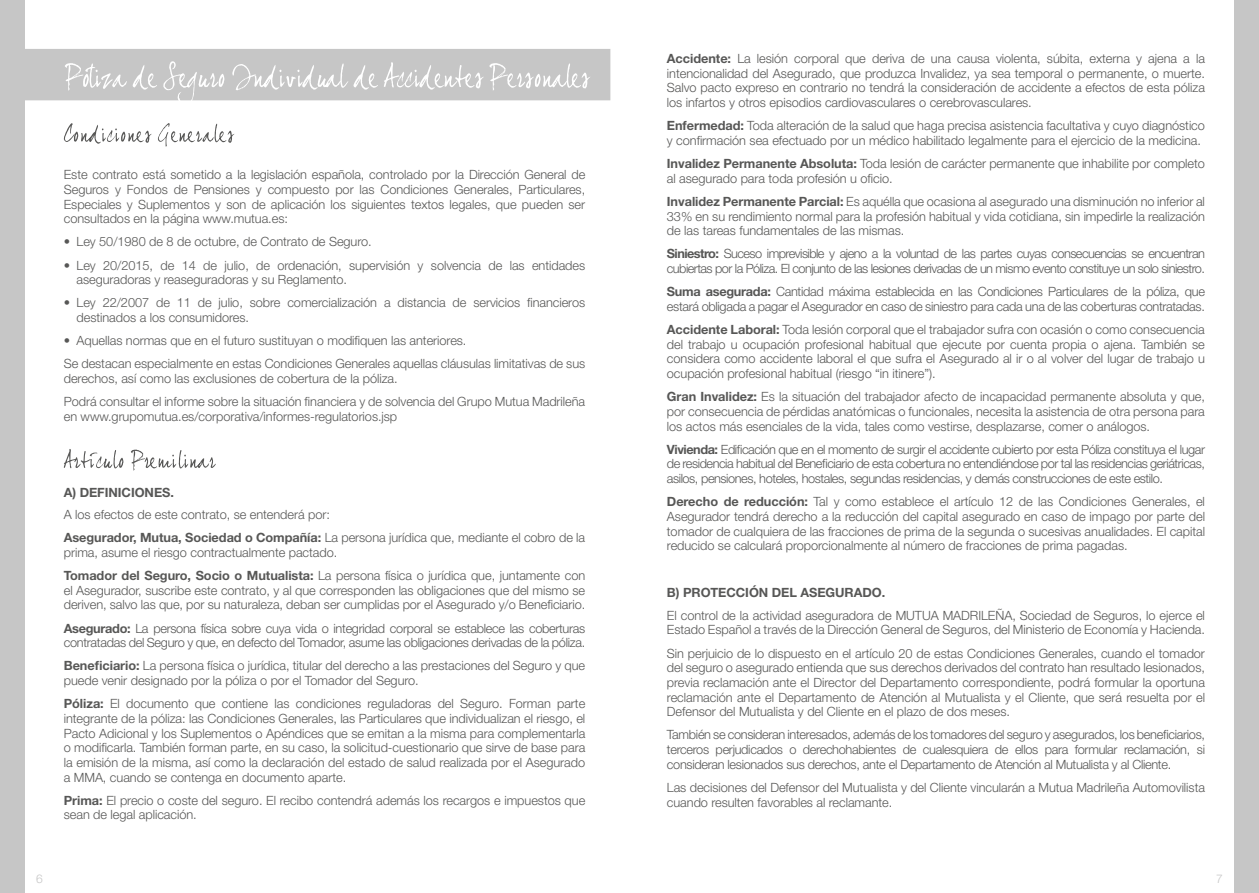
<style>
.page{position:relative;width:1259px;height:893px;background:#fff}
.page>*{position:absolute;margin:0;border:0;box-sizing:border-box;transform-origin:0 0}
.t1{font:300 12.75px/14.7px "Helvetica Neue LT Std";letter-spacing:-.005em;color:#575756}
.t2{font:300 12.75px/14.7px "Helvetica Neue LT Std";letter-spacing:-.025em;color:#575756}
.t3{font:300 12.75px/14.7px "Helvetica Neue LT Std";letter-spacing:-.045em;color:#575756}
.t4{font:700 12.75px "Helvetica Neue LT Std";letter-spacing:-.005em;color:#575756}
.t5{font:300 12px "Helvetica Neue LT Std";color:#c6c6c6}
.s1{font-weight:700}
</style>
<div class="page">
<div style="left:0;top:0;width:25px;height:893px;background:#c6c6c6"></div>
<div style="left:1px;top:50px;width:608px;height:50px;background:#c6c6c6"></div>
<div style="left:0;top:49px;width:610px;height:51px;border:1px solid #c6c6c6"></div>
<svg style="left:64px;top:123px;width:170px;height:24px"></svg>
<svg style="left:64px;top:449px;width:152px;height:22px"></svg>
<div style="left:1234px;top:0;width:25px;height:893px;background:#c6c6c6"></div>
<svg style="left:65px;top:61px;width:525px;height:40px"></svg>
<p class="t1" style="left:64px;top:167px;width:523px;text-align:justify">Este contrato está sometido a la legislación española, controlado por la Dirección General de Seguros y Fondos de Pensiones y compuesto por las Condiciones Generales, Particulares, Especiales y Suplementos y son de aplicación los siguientes textos legales, que pueden ser consultados en la página www.mutua.es:</p>
<p class="t1" style="left:64px;top:234px;width:309px">• Ley 50/1980 de 8 de octubre, de Contrato de Seguro.</p>
<p class="t1" style="left:77px;top:257px;width:510px;text-indent:-13px">• Ley 20/2015, de 14 de julio, de ordenación, supervisión y solvencia de las entidades aseguradoras y reaseguradoras y su Reglamento.</p>
<p class="t1" style="left:77px;top:295px;width:510px;text-indent:-13px">• Ley 22/2007 de 11 de julio, sobre comercialización a distancia de servicios financieros destinados a los consumidores.</p>
<p class="t1" style="left:64px;top:329px;width:523px;line-height:23.1px">• Aquellas normas que en el futuro sustituyan o modifiquen las anteriores.<br>Se destacan especialmente en estas Condiciones Generales aquellas cláusulas limitativas de sus</p>
<p class="t1" style="left:64px;top:367px;width:523px;line-height:23.1px">derechos, así como las exclusiones de cobertura de la póliza.<br>Podrá consultar el informe sobre la situación financiera y de solvencia del Grupo Mutua Madrileña</p>
<p class="t1" style="left:64px;top:409px;width:335px">en www.grupomutua.es/corporativa/informes-regulatorios.jsp</p>
<p class="t4" style="left:64px;top:484px;width:112px">A) DEFINICIONES.</p>
<p class="t1" style="left:64px;top:503px;width:523px;line-height:23.1px">A los efectos de este contrato, se entenderá por:<br><span class="s1">Asegurador, Mutua, Sociedad o Compañía:</span> La persona jurídica que, mediante el cobro de la</p>
<p class="t1" style="left:64px;top:541px;width:523px;line-height:23.1px">prima, asume el riesgo contractualmente pactado.<br><span class="s1">Tomador del Seguro, Socio o Mutualista:</span> La persona física o jurídica que, juntamente con</p>
<p class="t1" style="left:64px;top:583px;width:523px">el Asegurador, suscribe este contrato, y al que corresponden las obligaciones que del mismo se deriven, salvo las que, por su naturaleza, deban ser cumplidas por el Asegurado y/o Beneficiario.</p>
<p class="t2" style="left:64px;top:620px;width:523px"><span class="s1">Asegurado:</span> La persona física sobre cuya vida o integridad corporal se establece las coberturas contratadas del Seguro y que, en defecto del Tomador, asume las obligaciones derivadas de la póliza.</p>
<p class="t1" style="left:64px;top:658px;width:523px"><span class="s1">Beneficiario:</span> La persona física o jurídica, titular del derecho a las prestaciones del Seguro y que puede venir designado por la póliza o por el Tomador del Seguro.</p>
<p class="t1" style="left:64px;top:696px;width:523px;text-align:justify"><span class="s1">Póliza:</span> El documento que contiene las condiciones reguladoras del Seguro. Forman parte integrante de la póliza: las Condiciones Generales, las Particulares que individualizan el riesgo, el Pacto Adicional y los Suplementos o Apéndices que se emitan a la misma para complementarla o modificarla. También forman parte, en su caso, la solicitud-cuestionario que sirve de base para la emisión de la misma, así como la declaración del estado de salud realizada por el Asegurado a MMA, cuando se contenga en documento aparte.</p>
<p class="t1" style="left:64px;top:793px;width:523px"><span class="s1">Prima:</span> El precio o coste del seguro. El recibo contendrá además los recargos e impuestos que sean de legal aplicación.</p>
<p class="t1" style="left:667px;top:51px;width:539px;text-align:justify"><span class="s1">Accidente:</span> La lesión corporal que deriva de una causa violenta, súbita, externa y ajena a la intencionalidad del Asegurado, que produzca Invalidez, ya sea temporal o permanente, o muerte.<br>Salvo pacto expreso en contrario no tendrá la consideración de accidente a efectos de esta póliza los infartos y otros episodios cardiovasculares o cerebrovasculares.</p>
<p class="t1" style="left:667px;top:118px;width:539px"><span class="s1">Enfermedad:</span> Toda alteración de la salud que haga precisa asistencia facultativa y cuyo diagnóstico y confirmación sea efectuado por un médico habilitado legalmente para el ejercicio de la medicina.</p>
<p class="t1" style="left:667px;top:156px;width:539px"><span class="s1">Invalidez Permanente Absoluta:</span> Toda lesión de carácter permanente que inhabilite por completo al asegurado para toda profesión u oficio.</p>
<p class="t1" style="left:667px;top:194px;width:539px;text-align:justify"><span class="s1">Invalidez Permanente Parcial:</span> Es aquélla que ocasiona al asegurado una disminución no inferior al 33% en su rendimiento normal para la profesión habitual y vida cotidiana, sin impedirle la realización de las tareas fundamentales de las mismas.</p>
<p class="t3" style="left:667px;top:246px;width:539px"><span class="s1">Siniestro:</span> Suceso imprevisible y ajeno a la voluntad de las partes cuyas consecuencias se encuentran cubiertas por la Póliza. El conjunto de las lesiones derivadas de un mismo evento constituye un solo siniestro.</p>
<p class="t2" style="left:667px;top:284px;width:539px"><span class="s1">Suma asegurada:</span> Cantidad máxima establecida en las Condiciones Particulares de la póliza, que estará obligada a pagar el Asegurador en caso de siniestro para cada una de las coberturas contratadas.</p>
<p class="t1" style="left:667px;top:322px;width:539px;text-align:justify"><span class="s1">Accidente Laboral:</span> Toda lesión corporal que el trabajador sufra con ocasión o como consecuencia del trabajo u ocupación profesional habitual que ejecute por cuenta propia o ajena. También se considera como accidente laboral el que sufra el Asegurado al ir o al volver del lugar de trabajo u ocupación profesional habitual (riesgo “in itinere”).</p>
<p class="t1" style="left:667px;top:389px;width:539px;text-align:justify"><span class="s1">Gran Invalidez:</span> Es la situación del trabajador afecto de incapacidad permanente absoluta y que, por consecuencia de pérdidas anatómicas o funcionales, necesita la asistencia de otra persona para los actos más esenciales de la vida, tales como vestirse, desplazarse, comer o análogos.</p>
<p class="t1" style="left:667px;top:442px;width:539px;text-align:justify"><span class="s1">Vivienda:</span> Edificación que en el momento de surgir el accidente cubierto por esta Póliza constituya el lugar de residencia habitual del Beneficiario de esta cobertura no entendiéndose por tal las residencias geriátricas, asilos, pensiones, hoteles, hostales, segundas residencias, y demás construcciones de este estilo.</p>
<p class="t1" style="left:667px;top:494px;width:539px;text-align:justify"><span class="s1">Derecho de reducción:</span> Tal y como establece el artículo 12 de las Condiciones Generales, el Asegurador tendrá derecho a la reducción del capital asegurado en caso de impago por parte del tomador de cualquiera de las fracciones de prima de la segunda o sucesivas anualidades. El capital reducido se calculará proporcionalmente al número de fracciones de prima pagadas.</p>
<p class="t4" style="left:667px;top:584px;width:220px">B) PROTECCIÓN DEL ASEGURADO.</p>
<p class="t1" style="left:667px;top:608px;width:539px">El control de la actividad aseguradora de MUTUA MADRILEÑA, Sociedad de Seguros, lo ejerce el<br>Estado Español a través de la Dirección General de Seguros, del Ministerio de Economía y Hacienda.</p>
<p class="t1" style="left:667px;top:645px;width:539px;text-align:justify">Sin perjuicio de lo dispuesto en el artículo 20 de estas Condiciones Generales, cuando el tomador del seguro o asegurado entienda que sus derechos derivados del contrato han resultado lesionados, previa reclamación ante el Director del Departamento correspondiente, podrá formular la oportuna reclamación ante el Departamento de Atención al Mutualista y el Cliente, que será resuelta por el Defensor del Mutualista y del Cliente en el plazo de dos meses.</p>
<p class="t1" style="left:667px;top:727px;width:539px;text-align:justify">También se consideran interesados, además de los tomadores del seguro y asegurados, los beneficiarios, terceros perjudicados o derechohabientes de cualesquiera de ellos para formular reclamación, si consideran lesionados sus derechos, ante el Departamento de Atención al Mutualista y al Cliente.</p>
<p class="t1" style="left:667px;top:780px;width:539px">Las decisiones del Defensor del Mutualista y del Cliente vincularán a Mutua Madrileña Automovilista cuando resulten favorables al reclamante.</p>
<p class="t5" style="left:36px;top:871px;width:8px">6</p>
<p class="t5" style="left:1216px;top:871px;width:8px">7</p>
</div>
